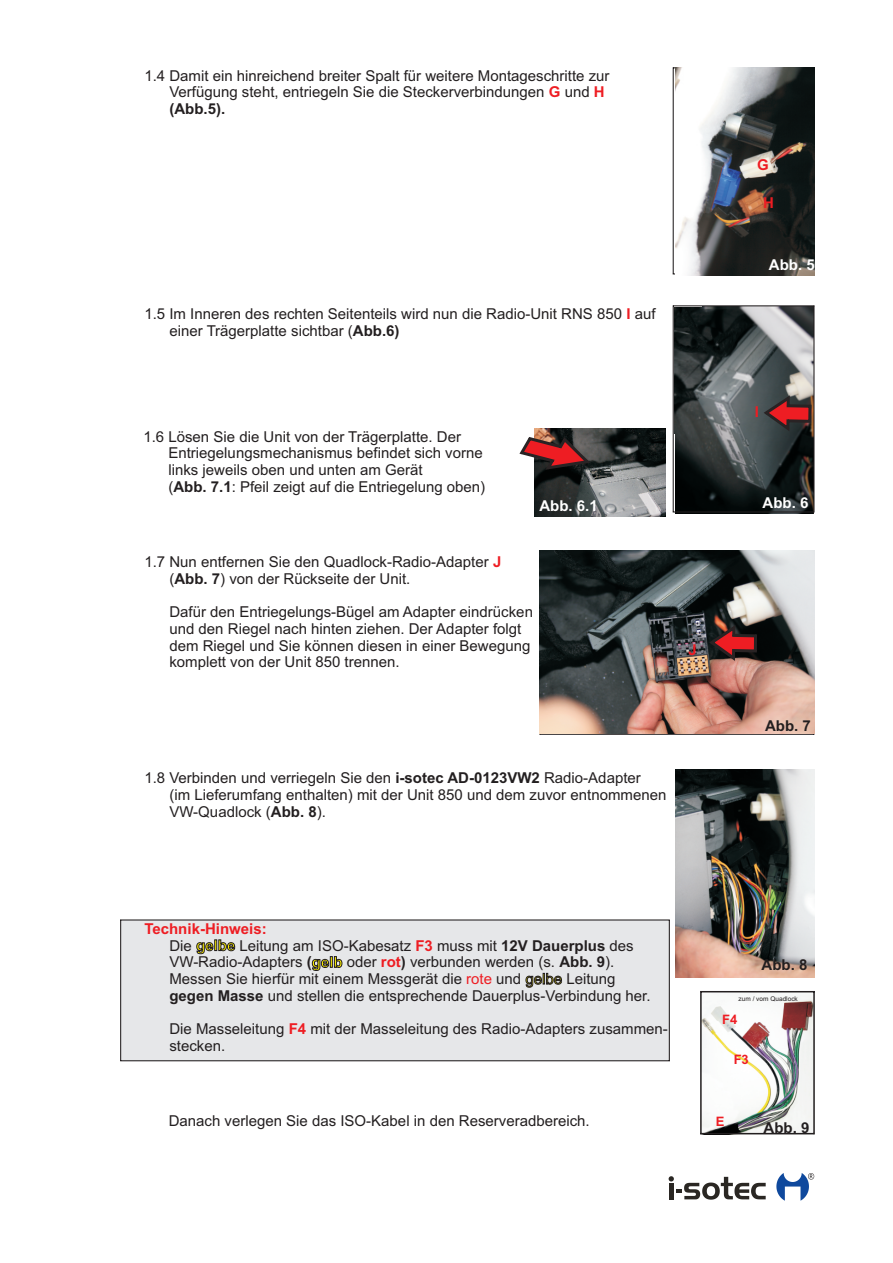
<style>
.page{position:relative;width:893px;height:1263px;background:#fff}
.page>*{position:absolute;margin:0;border:0;box-sizing:border-box;transform-origin:0 0}
.t1{font:15px/16.8px "Arial";color:#231f20}
.t2{font:700 15px "Arial";color:#fff}
.t3{font:700 15px "Arial";color:#231f20}
.t4{font:700 15px "Arial";color:#ee1d23}
.t5{font:700 13.05px "Arial";color:#ee1d23}
.t6{font:6.45px "Arial";color:#231f20}
.s1{font-weight:700;color:#ee1d23}
.s2{font-weight:700}
.s3{font-weight:700;color:#fff101}
.s4{color:#ee1d23}
.s5{color:#fff101}
</style>
<div class="page">
<div style="left:120px;top:919px;width:550px;height:142px;background:#e6e7e9"></div>
<svg style="left:673px;top:67px;width:141px;height:207px"></svg>
<img style="left:676px;top:68px;width:138px;height:207px">
<img style="left:539px;top:550px;width:275px;height:183px">
<svg style="left:673px;top:305px;width:141px;height:207px;background:#494a4b"></svg>
<svg style="left:709px;top:625px;width:48px;height:36px;background:#612222"></svg>
<img style="left:676px;top:770px;width:138px;height:207px">
<img style="left:534px;top:429px;width:132px;height:88px">
<svg style="left:519px;top:437px;width:71px;height:33px;background:#8d4748"></svg>
<img style="left:700px;top:991px;width:115px;height:143px">
<svg style="left:669px;top:1176px;width:97px;height:24px"></svg>
<svg style="left:776px;top:1173px;width:38px;height:28px"></svg>
<p class="t1" style="left:169px;top:68px;width:442px;text-indent:-25px">1.4 Damit ein hinreichend breiter Spalt für weitere Montageschritte zur<br>Verfügung steht, entriegeln Sie die Steckerverbindungen <span class="s1">G</span> und <span class="s1">H </span><span class="s2">(Abb.5).</span></p>
<p class="t1" style="left:169px;top:306px;width:488px;text-indent:-25px">1.5 Im Inneren des rechten Seitenteils wird nun die Radio-Unit RNS 850 auf einer Trägerplatte sichtbar (<span class="s2">Abb.6)</span></p>
<p class="t4" style="left:626px;top:308px;width:6px">I</p>
<p class="t1" style="left:168px;top:429px;width:318px;text-indent:-25px">1.6 Lösen Sie die Unit von der Trägerplatte. Der Entriegelungsmechanismus befindet sich vorne links jeweils oben und unten am Gerät<br>(<span class="s2">Abb. 7.1</span>: Pfeil zeigt auf die Entriegelung oben)</p>
<p class="t2" style="left:539px;top:500px;width:60px">Abb. 6.1</p>
<p class="t1" style="left:169px;top:555px;width:333px;text-indent:-25px">1.7 Nun entfernen Sie den Quadlock-Radio-Adapter <span class="s1">J </span>(<span class="s2">Abb. 7</span>) von der Rückseite der Unit.</p>
<p class="t1" style="left:169px;top:605px;width:365px">Dafür den Entriegelungs-Bügel am Adapter eindrücken und den Riegel nach hinten ziehen. Der Adapter folgt dem Riegel und Sie können diesen in einer Bewegung komplett von der Unit 850 trennen.</p>
<p class="t4" style="left:688px;top:643px;width:10px">J</p>
<p class="t1" style="left:169px;top:771px;width:498px;text-indent:-25px">1.8 Verbinden und verriegeln Sie den <span class="s2">i-sotec AD-0123VW2</span> Radio-Adapter<br>(im Lieferumfang enthalten) mit der Unit 850 und dem zuvor entnommenen<br>VW-Quadlock (<span class="s2">Abb. 8</span>).</p>
<p class="t4" style="left:757px;top:159px;width:13px">G</p>
<p class="t4" style="left:763px;top:197px;width:12px">H</p>
<p class="t2" style="left:769px;top:259px;width:47px">Abb. 5</p>
<p class="t4" style="left:755px;top:406px;width:6px">I</p>
<p class="t2" style="left:763px;top:497px;width:47px">Abb. 6</p>
<p class="t3" style="left:765px;top:720px;width:47px">Abb. 7</p>
<p class="t1" style="left:169px;top:921px;width:466px;text-indent:-25px"><span class="s1">Technik-Hinweis:<br></span>Die <span class="s3">gelbe</span> Leitung am ISO-Kabesatz <span class="s1">F3</span> muss mit <span class="s2">12V Dauerplus</span> des VW-Radio-Adapters <span class="s2">(</span><span class="s3">gelb</span> oder <span class="s1">rot</span><span class="s2">)</span> verbunden werden (s. <span class="s2">Abb. 9</span>).<br>Messen Sie hierfür mit einem Messgerät die <span class="s4">rote</span> und <span class="s5">gelbe</span> Leitung</p>
<p class="t1" style="left:169px;top:1022px;width:500px">Die Masseleitung <span class="s1">F4</span> mit der Masseleitung des Radio-Adapters zusammen-</p>
<p class="t1" style="left:169px;top:988px;width:483px"><span class="s2">gegen Masse</span> und stellen die entsprechende Dauerplus-Verbindung her.</p>
<p class="t1" style="left:169px;top:1039px;width:57px">stecken.</p>
<p class="t3" style="left:762px;top:959px;width:47px">Abb. 8</p>
<p class="t6" style="left:739px;top:996px;width:61px">zum / vom Quadlock</p>
<p class="t5" style="left:722px;top:1014px;width:17px">F4</p>
<p class="t5" style="left:734px;top:1054px;width:17px">F3</p>
<p class="t1" style="left:169px;top:1114px;width:423px">Danach verlegen Sie das ISO-Kabel in den Reserveradbereich.</p>
<p class="t5" style="left:716px;top:1116px;width:10px">E</p>
<p class="t3" style="left:764px;top:1122px;width:47px">Abb. 9</p>
</div>
